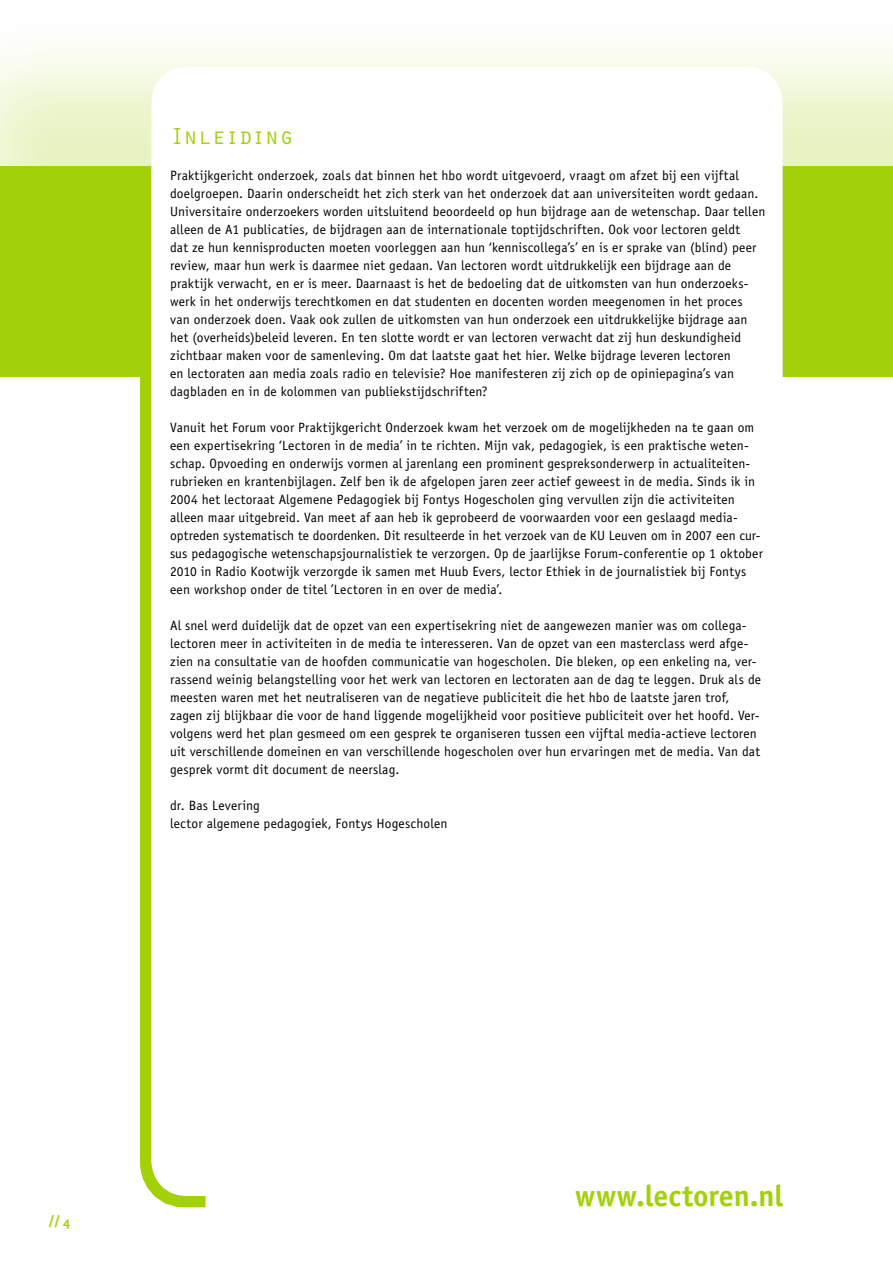
<style>
.page{position:relative;width:893px;height:1263px;background:#fff}
.page>*{position:absolute;margin:0;border:0;box-sizing:border-box;transform-origin:0 0}
.t1{font:700 30px "Officina Sans Std";letter-spacing:-.005em;color:#a3d109}
.t2{font:24px "Orator Std";letter-spacing:-.04em;color:#a3d109}
.t3{font:13.5px/18px "Officina Sans Std";letter-spacing:.01em;color:#000}
.t4{font:700 13.5px "Scala Sans";color:#a3d109}
</style>
<div class="page">
<div style="left:140px;top:377px;width:66px;height:831px;background:#a3d109"></div>
<div style="left:0;top:10px;width:893px;height:354px;background:#a3d109;opacity:.25"></div>
<div style="left:0;top:167px;width:893px;height:210px;background:#a3d109"></div>
<div style="left:170px;top:86px;width:594px;height:1091px;background:#fff;border-radius:17px"></div>
<div style="left:151px;top:67px;width:632px;height:1129px;border:38px solid #fff;border-radius:17px"></div>
<h2 class="t2" style="left:170px;top:119px;width:125px">Inleiding</h2>
<p class="t3" style="left:170px;top:166px;width:597px">Praktijkgericht onderzoek, zoals dat binnen het hbo wordt uitgevoerd, vraagt om afzet bij een vijftal doelgroepen. Daarin onderscheidt het zich sterk van het onderzoek dat aan universiteiten wordt gedaan.<br>Universitaire onderzoekers worden uitsluitend beoordeeld op hun bijdrage aan de wetenschap. Daar tellen alleen de A1 publicaties, de bijdragen aan de internationale toptijdschriften. Ook voor lectoren geldt<br>dat ze hun kennisproducten moeten voorleggen aan hun ‘kenniscollega’s’ en is er sprake van (blind) peer review, maar hun werk is daarmee niet gedaan. Van lectoren wordt uitdrukkelijk een bijdrage aan de praktijk verwacht, en er is meer. Daarnaast is het de bedoeling dat de uitkomsten van hun onderzoeks&shy;werk in het onderwijs terechtkomen en dat studenten en docenten worden meegenomen in het proces van onderzoek doen. Vaak ook zullen de uitkomsten van hun onderzoek een uitdrukkelijke bijdrage aan het (overheids)beleid leveren. En ten slotte wordt er van lectoren verwacht dat zij hun deskundigheid zichtbaar maken voor de samenleving. Om dat laatste gaat het hier. Welke bijdrage leveren lectoren<br>en lectoraten aan media zoals radio en televisie? Hoe manifesteren zij zich op de opiniepagina’s van dagbladen en in de kolommen van publiekstijdschriften?</p>
<p class="t3" style="left:170px;top:418px;width:594px">Vanuit het Forum voor Praktijkgericht Onderzoek kwam het verzoek om de mogelijkheden na te gaan om een expertisekring ‘Lectoren in de media’ in te richten. Mijn vak, pedagogiek, is een praktische weten&shy;schap. Opvoeding en onderwijs vormen al jarenlang een prominent gespreksonderwerp in actualiteiten&shy;rubrieken en krantenbijlagen. Zelf ben ik de afgelopen jaren zeer actief geweest in de media. Sinds ik in 2004 het lectoraat Algemene Pedagogiek bij Fontys Hogescholen ging vervullen zijn die activiteiten alleen maar uitgebreid. Van meet af aan heb ik geprobeerd de voorwaarden voor een geslaagd media&shy;optreden systematisch te doordenken. Dit resulteerde in het verzoek van de KU Leuven om in 2007 een cur&shy;sus pedagogische wetenschapsjournalistiek te verzorgen. Op de jaarlijkse Forum-conferentie op 1 oktober 2010 in Radio Kootwijk verzorgde ik samen met Huub Evers, lector Ethiek in de journalistiek bij Fontys een workshop onder de titel ’Lectoren in en over de media’.</p>
<p class="t3" style="left:170px;top:616px;width:593px">Al snel werd duidelijk dat de opzet van een expertisekring niet de aangewezen manier was om collega&shy;lectoren meer in activiteiten in de media te interesseren. Van de opzet van een masterclass werd afge&shy;zien na consultatie van de hoofden communicatie van hogescholen. Die bleken, op een enkeling na, ver&shy;rassend weinig belangstelling voor het werk van lectoren en lectoraten aan de dag te leggen. Druk als de meesten waren met het neutraliseren van de negatieve publiciteit die het hbo de laatste jaren trof, zagen zij blijkbaar die voor de hand liggende mogelijkheid voor positieve publiciteit over het hoofd. Ver&shy;volgens werd het plan gesmeed om een gesprek te organiseren tussen een vijftal media-actieve lectoren uit verschillende domeinen en van verschillende hogescholen over hun ervaringen met de media. Van dat gesprek vormt dit document de neerslag.</p>
<p class="t3" style="left:170px;top:796px;width:279px">dr. Bas Levering<br>lector algemene pedagogiek, Fontys Hogescholen</p>
<p class="t4" style="left:49px;top:1212px;width:23px">// 4</p>
<h1 class="t1" style="left:575px;top:1177px;width:210px">www.lectoren.nl</h1>
</div>
